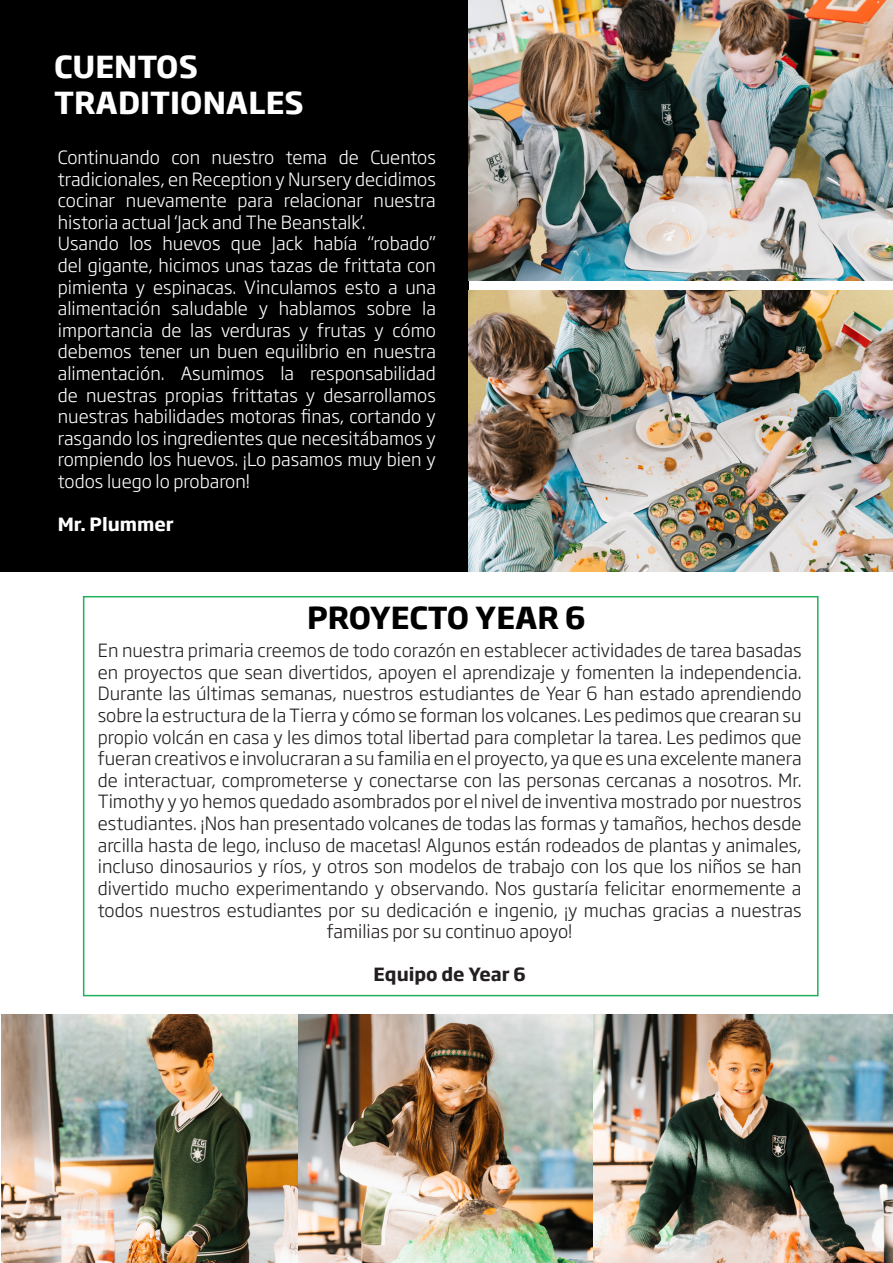
<style>
.page{position:relative;width:893px;height:1263px;background:#fff}
.page>*{position:absolute;margin:0;border:0;box-sizing:border-box;transform-origin:0 0}
.t1{font:700 30px "Soho Gothic Pro";color:#fff}
.t2{font:700 30px "Soho Gothic Pro";color:#000001}
.t3{font:300 18px/21.6px "Soho Gothic Pro";color:#231f20;text-align:center}
.t4{font:300 18px/21.6px "Soho Gothic Pro";color:#fff;text-align:justify}
.t5{font:700 18px "Soho Gothic Pro";color:#231f20}
.t6{font:700 18px "Soho Gothic Pro";color:#fff}
</style>
<div class="page">
<div style="left:0;top:0;width:469px;height:571px;background:#000001"></div>
<div style="left:83px;top:596px;width:736px;height:400px;border:2px solid #1fb15b"></div>
<img style="left:469px;top:0;width:424px;height:281px">
<img style="left:469px;top:290px;width:424px;height:281px">
<img style="left:2px;top:1014px;width:891px;height:249px">
<p class="t1" style="left:54px;top:43px;width:146px">CUENTOS</p>
<p class="t1" style="left:54px;top:79px;width:251px">TRADITIONALES</p>
<p class="t4" style="left:58px;top:145px;width:380px">Continuando con nuestro tema de Cuentos tradicionales, en Reception y Nursery decidimos cocinar nuevamente para relacionar nuestra historia actual ‘Jack and The Beanstalk’.</p>
<p class="t4" style="left:58px;top:232px;width:380px">Usando los huevos que Jack había “robado” del gigante, hicimos unas tazas de frittata con pimienta y espinacas. Vinculamos esto a una alimentación saludable y hablamos sobre la importancia de las verduras y frutas y cómo debemos tener un buen equilibrio en nuestra alimentación. Asumimos la responsabilidad de nuestras propias frittatas y desarrollamos nuestras habilidades motoras finas, cortando y rasgando los ingredientes que necesitábamos y rompiendo los huevos. ¡Lo pasamos muy bien y todos luego lo probaron!</p>
<p class="t6" style="left:58px;top:510px;width:117px">Mr. Plummer</p>
<p class="t2" style="left:307px;top:594px;width:280px">PROYECTO YEAR 6</p>
<p class="t3" style="left:98px;top:639px;width:705px">En nuestra primaria creemos de todo corazón en establecer actividades de tarea basadas en proyectos que sean divertidos, apoyen el aprendizaje y fomenten la independencia.<br>Durante las últimas semanas, nuestros estudiantes de Year 6 han estado aprendiendo sobre la estructura de la Tierra y cómo se forman los volcanes. Les pedimos que crearan su propio volcán en casa y les dimos total libertad para completar la tarea. Les pedimos que fueran creativos e involucraran a su familia en el proyecto, ya que es una excelente manera de interactuar, comprometerse y conectarse con las personas cercanas a nosotros. Mr.<br>Timothy y yo hemos quedado asombrados por el nivel de inventiva mostrado por nuestros estudiantes. ¡Nos han presentado volcanes de todas las formas y tamaños, hechos desde arcilla hasta de lego, incluso de macetas! Algunos están rodeados de plantas y animales, incluso dinosaurios y ríos, y otros son modelos de trabajo con los que los niños se han divertido mucho experimentando y observando. Nos gustaría felicitar enormemente a todos nuestros estudiantes por su dedicación e ingenio, ¡y muchas gracias a nuestras familias por su continuo apoyo!</p>
<p class="t5" style="left:374px;top:960px;width:154px">Equipo de Year 6</p>
</div>
